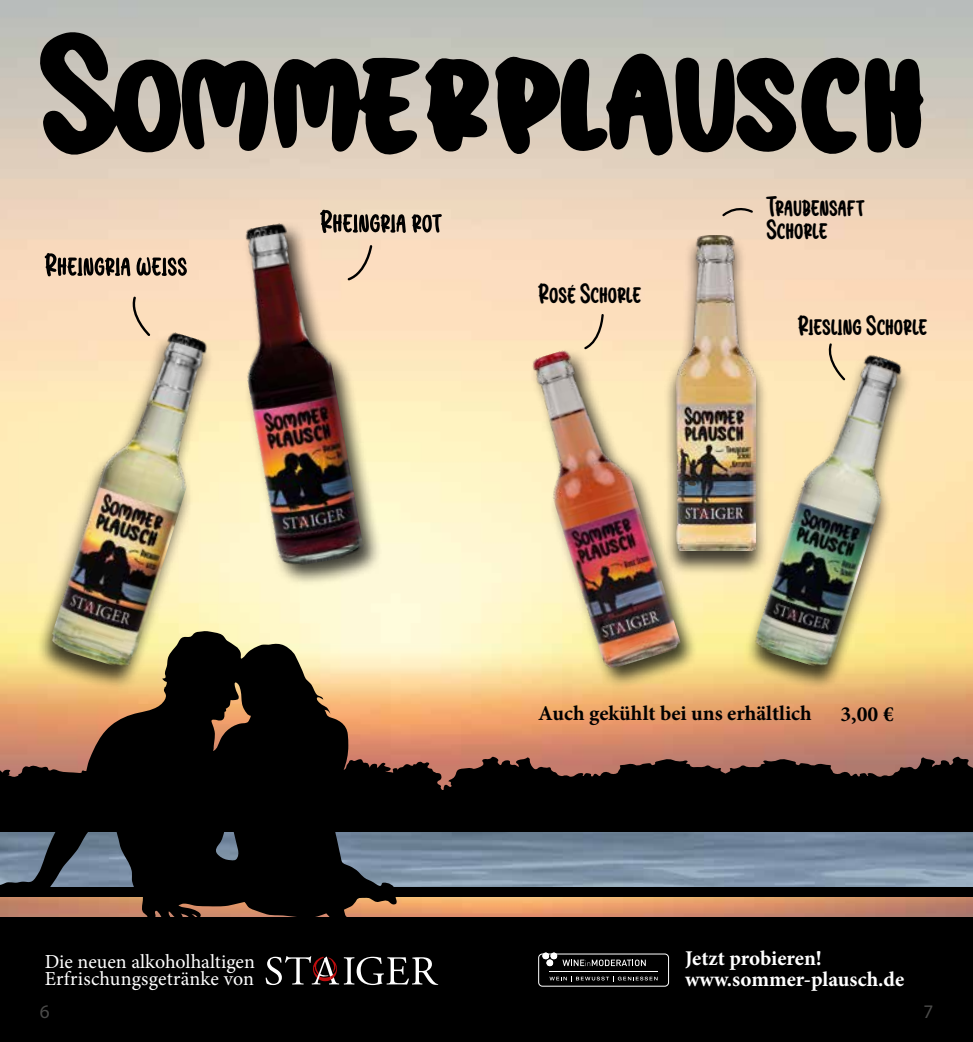
<style>
.page{position:relative;width:973px;height:1042px;background:#fff}
.page>*{position:absolute;margin:0;border:0;box-sizing:border-box;transform-origin:0 0}
.t1{font:28.18px/22.8px "Barbeque";color:#000}
.t2{font:700 21.53px "Minion Pro";color:#000}
.t3{font:700 21px/21.7px "Minion Pro";color:#fff}
.t4{font:700 21px "Minion Pro";color:#000}
.t5{font:19.95px/17.2px "Minion Pro";color:#fff}
.t6{font:19.25px "Myriad Pro";color:#4a4a49}
</style>
<div class="page">
<img style="left:0;top:0;width:972px;height:756px">
<img style="left:397px;top:897px;width:575px;height:21px">
<svg style="left:397px;top:756px;width:575px;height:76px;background:#1c1210"></svg>
<div style="left:0;top:886px;width:972px;height:11px;background:#000"></div>
<div style="left:0;top:918px;width:972px;height:124px;background:#000"></div>
<img style="left:397px;top:832px;width:575px;height:55px">
<svg style="left:0;top:630px;width:397px;height:288px;background:#493d31"></svg>
<div style="left:538px;top:954px;width:130px;height:32px;border:1px solid #fff;border-radius:4px"></div>
<svg style="left:562px;top:959px;width:83px;height:7px"></svg>
<hr style="left:549px;top:971px;width:108px;height:1px;background:#fff">
<div style="left:542px;top:952px;width:7px;height:7px;background:#fff;border-radius:3px"></div>
<div style="left:550px;top:952px;width:7px;height:7px;background:#fff;border-radius:3px"></div>
<div style="left:546px;top:959px;width:7px;height:7px;background:#fff;border-radius:3px"></div>
<svg style="left:549px;top:976px;width:108px;height:5px"></svg>
<div style="left:242px;top:221px;width:140px;height:365px;background:#000;opacity:.75"></div>
<img style="left:222px;top:219px;width:142px;height:350px">
<svg style="left:345px;top:244px;width:28px;height:38px"></svg>
<svg style="left:319px;top:210px;width:123px;height:24px;background:#8e8071"></svg>
<div style="left:35px;top:333px;width:180px;height:357px;background:#000;opacity:.75"></div>
<img style="left:48px;top:324px;width:181px;height:347px">
<svg style="left:44px;top:253px;width:143px;height:24px;background:#917f6e"></svg>
<svg style="left:130px;top:295px;width:21px;height:42px"></svg>
<svg style="left:265px;top:956px;width:173px;height:29px"></svg>
<svg style="left:39px;top:30px;width:884px;height:129px;background:#6c6962"></svg>
<div style="left:663px;top:235px;width:105px;height:340px;background:#000;opacity:.75"></div>
<img style="left:676px;top:236px;width:79px;height:315px">
<svg style="left:720px;top:204px;width:34px;height:14px"></svg>
<div style="left:529px;top:348px;width:169px;height:340px;background:#000;opacity:.75"></div>
<img style="left:512px;top:343px;width:170px;height:327px">
<svg style="left:582px;top:313px;width:22px;height:38px"></svg>
<svg style="left:826px;top:342px;width:20px;height:4px"></svg>
<div style="left:744px;top:356px;width:168px;height:334px;background:#000;opacity:.75"></div>
<img style="left:752px;top:346px;width:169px;height:325px">
<h1 class="t1" style="left:538px;top:281px;width:104px">Rosé Schorle</h1>
<h1 class="t1" style="left:766px;top:195px;width:99px">Traubensaft<br>Schorle</h1>
<h1 class="t1" style="left:797px;top:314px;width:131px">Riesling Schorle</h1>
<p class="t4" style="left:538px;top:699px;width:275px">Auch gekühlt bei uns erhältlich</p>
<p class="t2" style="left:840px;top:699px;width:55px">3,00 €</p>
<p class="t5" style="left:45px;top:953px;width:212px">Die neuen alkoholhaltigen<br>Erfrischungsgetränke von</p>
<p class="t3" style="left:685px;top:947px;width:221px">Jetzt probieren! www.sommer-plausch.de</p>
<p class="t6" style="left:40px;top:1000px;width:11px">6</p>
<p class="t6" style="left:923px;top:1000px;width:11px">7</p>
</div>
